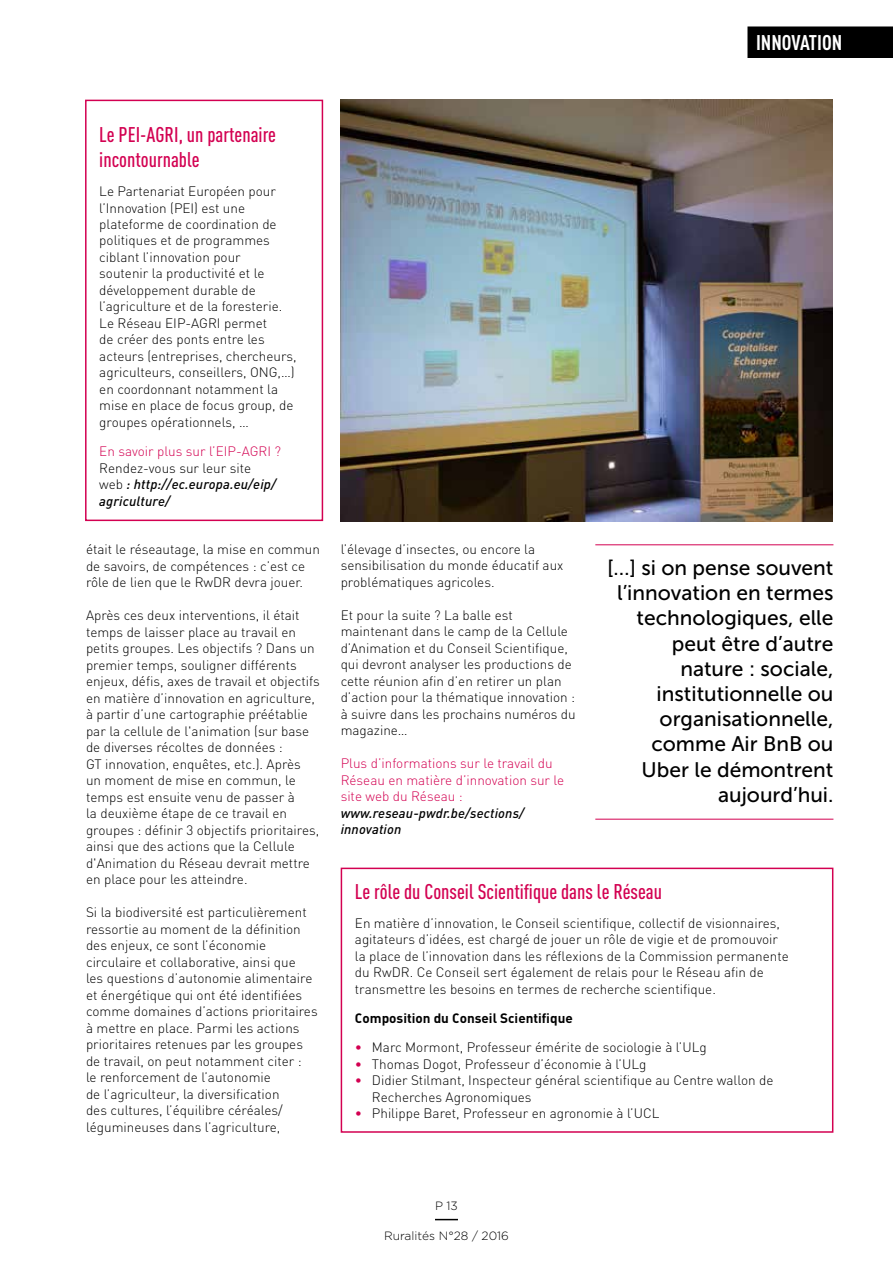
<style>
.page{position:relative;width:893px;height:1263px;background:#fff}
.page>*{position:absolute;margin:0;border:0;box-sizing:border-box;transform-origin:0 0}
.t1{font:21px/25.2px "Museo Sans 500";color:#000;text-align:right}
.t2{font:500 21px/25.2px "DIN Cond";color:#d30051}
.t3{font:700 21px "DIN Cond";color:#fff}
.t4{font:300 13.5px/16.5px "DIN";color:#000}
.t5{font:300 13.5px/16.5px "DIN";color:#d30051}
.t6{font:italic 500 13.5px/16.5px "DIN";letter-spacing:.01em;color:#000}
.t7{font:700 13.5px "DIN";color:#000}
.t8{font:300 12px "Gotham";color:#000}
.s1{font-weight:300;font-style:normal}
.s2{color:#d30051}
</style>
<div class="page">
<svg style="left:435px;top:1219px;width:23px;height:1px"></svg>
<div style="left:747px;top:26px;width:146px;height:32px;background:#000"></div>
<div style="left:85px;top:100px;width:238px;height:421px;border:2px solid #d30051"></div>
<img style="left:341px;top:100px;width:492px;height:421px">
<div style="left:341px;top:868px;width:492px;height:265px;border:2px solid #d30051"></div>
<hr style="left:595px;top:544px;width:238px;height:1px;background:#d30051">
<hr style="left:595px;top:819px;width:238px;height:1px;background:#d30051">
<h1 class="t3" style="left:756px;top:30px;width:88px">INNOVATION</h1>
<h1 class="t2" style="left:99px;top:121px;width:178px">Le PEI-AGRI, un partenaire incontournable</h1>
<p class="t4" style="left:99px;top:183px;width:199px">Le Partenariat Européen pour l’Innovation (PEI) est une plateforme de coordination de politiques et de programmes ciblant l’innovation pour<br>soutenir la productivité et le développement durable de l’agriculture et de la foresterie.<br>Le Réseau EIP-AGRI permet<br>de créer des ponts entre les acteurs (entreprises, chercheurs, agriculteurs, conseillers, ONG,…) en coordonnant notamment la mise en place de focus group, de groupes opérationnels, …</p>
<p class="t5" style="left:99px;top:443px;width:183px">En savoir plus sur l’EIP-AGRI ?</p>
<p class="t6" style="left:99px;top:459px;width:178px"><span class="s1">Rendez-vous sur leur site web</span> : http://ec.europa.eu/eip/ agriculture/</p>
<p class="t4" style="left:86px;top:541px;width:235px">était le réseautage, la mise en commun de savoirs, de compétences : c’est ce rôle de lien que le RwDR devra jouer.</p>
<p class="t4" style="left:86px;top:607px;width:235px">Après ces deux interventions, il était temps de laisser place au travail en petits groupes. Les objectifs ? Dans un premier temps, souligner différents enjeux, défis, axes de travail et objectifs en matière d’innovation en agriculture, à partir d’une cartographie préétablie par la cellule de l'animation (sur base de diverses récoltes de données :<br>GT innovation, enquêtes, etc.). Après<br>un moment de mise en commun, le temps est ensuite venu de passer à<br>la deuxième étape de ce travail en groupes : définir 3 objectifs prioritaires, ainsi que des actions que la Cellule d'Animation du Réseau devrait mettre en place pour les atteindre.</p>
<p class="t4" style="left:86px;top:904px;width:233px">Si la biodiversité est particulièrement ressortie au moment de la définition des enjeux, ce sont l’économie circulaire et collaborative, ainsi que<br>les questions d’autonomie alimentaire et énergétique qui ont été identifiées comme domaines d’actions prioritaires à mettre en place. Parmi les actions prioritaires retenues par les groupes de travail, on peut notamment citer :<br>le renforcement de l’autonomie<br>de l’agriculteur, la diversification<br>des cultures, l’équilibre céréales/ légumineuses dans l’agriculture,</p>
<p class="t4" style="left:341px;top:541px;width:224px">l’élevage d’insectes, ou encore la sensibilisation du monde éducatif aux problématiques agricoles.</p>
<p class="t4" style="left:341px;top:607px;width:237px">Et pour la suite ? La balle est maintenant dans le camp de la Cellule d’Animation et du Conseil Scientifique, qui devront analyser les productions de cette réunion afin d’en retirer un plan d’action pour la thématique innovation : à suivre dans les prochains numéros du magazine…</p>
<p class="t5" style="left:341px;top:755px;width:225px">Plus d’informations sur le travail du<br>Réseau en matière d’innovation sur le site web du Réseau :</p>
<p class="t6" style="left:341px;top:804px;width:185px">www.reseau-pwdr.be/sections/ innovation</p>
<h1 class="t1" style="left:607px;top:555px;width:228px">[…] si on pense souvent l’innovation en termes technologiques, elle peut être d’autre nature : sociale, institutionnelle ou organisationnelle, comme Air BnB ou<br>Uber le démontrent aujourd’hui.</h1>
<h1 class="t2" style="left:355px;top:878px;width:309px">Le rôle du Conseil Scientifique dans le Réseau</h1>
<p class="t4" style="left:355px;top:915px;width:435px">En matière d’innovation, le Conseil scientifique, collectif de visionnaires, agitateurs d’idées, est chargé de jouer un rôle de vigie et de promouvoir la place de l’innovation dans les réflexions de la Commission permanente du RwDR. Ce Conseil sert également de relais pour le Réseau afin de transmettre les besoins en termes de recherche scientifique.</p>
<p class="t7" style="left:355px;top:1009px;width:219px">Composition du Conseil Scientifique</p>
<p class="t4" style="left:355px;top:1039px;width:353px"><span class="s2">•</span> Marc Mormont, Professeur émérite de sociologie à l’ULg</p>
<p class="t4" style="left:355px;top:1056px;width:293px"><span class="s2">•</span> Thomas Dogot, Professeur d’économie à l’ULg</p>
<p class="t4" style="left:372px;top:1072px;width:403px;text-indent:-17px"><span class="s2">•</span> Didier Stilmant, Inspecteur général scientifique au Centre wallon de<br>Recherches Agronomiques</p>
<p class="t4" style="left:355px;top:1105px;width:306px"><span class="s2">•</span> Philippe Baret, Professeur en agronomie à l’UCL</p>
<p class="t8" style="left:435px;top:1199px;width:24px">P 13</p>
<p class="t8" style="left:384px;top:1229px;width:126px">Ruralités N°28 / 2016</p>
</div>
